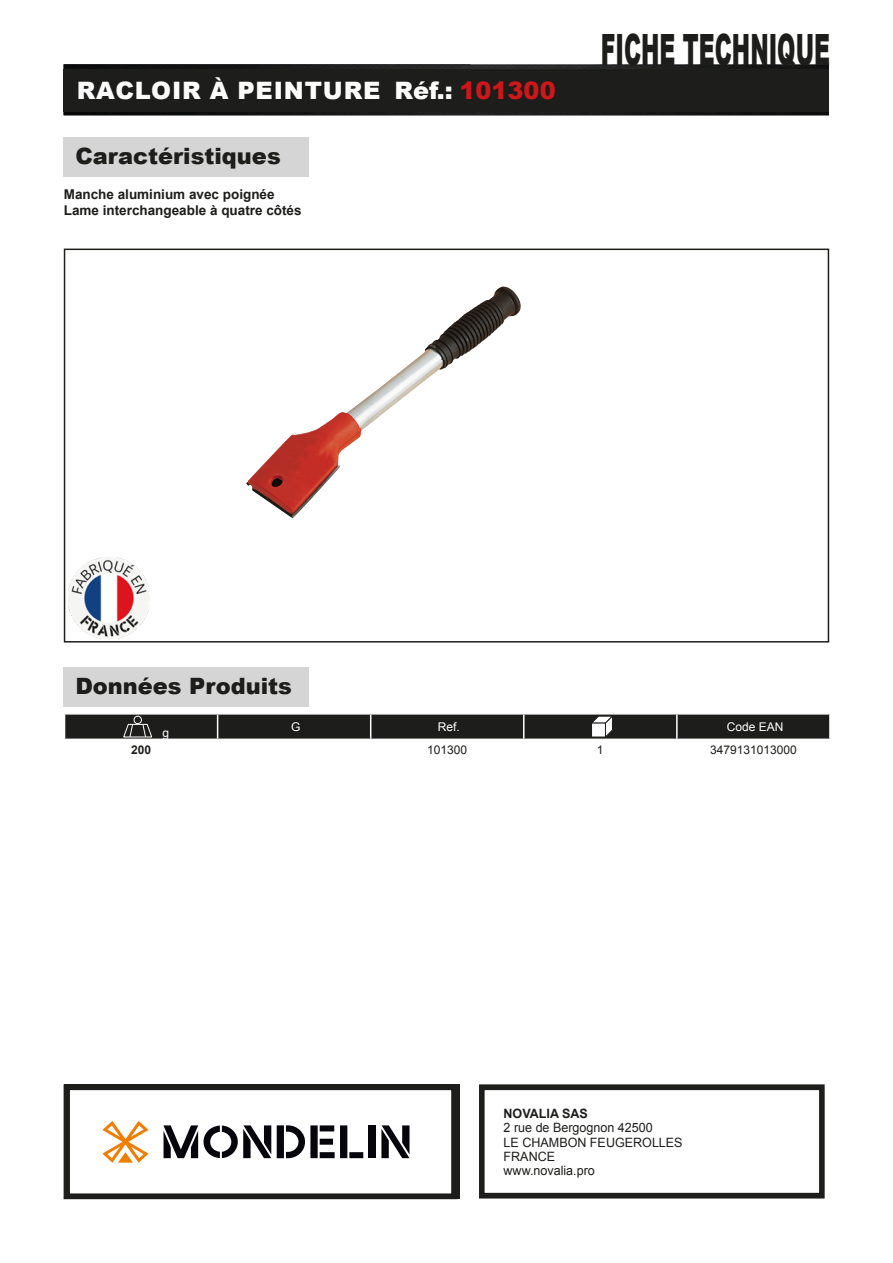
<style>
.page{position:relative;width:893px;height:1263px;background:#fff}
.page>*{position:absolute;margin:0;border:0;box-sizing:border-box;transform-origin:0 0}
.t1{font:900 43.2px "Arial";color:#1d1d1b;scale:.51 1}
.t2{font:900 24px "Arial";letter-spacing:.035em;color:#fcfcfc}
.t3{font:900 22.5px "Arial";color:#1d1d1b}
.t4{font:700 13.5px/16.2px "Arial";color:#1d1d1b}
.t5{font:12.9px/14.2px "Arial";color:#1d1d1b}
.t6{font:700 12.9px "Arial";color:#1d1d1b}
.t7{font:12px "Arial";color:#1d1d1b}
.t8{font:12px "Arial";color:#fff}
.t9{font:700 12px "Arial";color:#1d1d1b}
.s1{color:#cd171a}
</style>
<div class="page">
<img style="left:64px;top:64px;width:765px;height:51px">
<div style="left:64px;top:69px;width:765px;height:43px;background:#1d1d1b"></div>
<div style="left:479px;top:1084px;width:346px;height:114px;border:6px solid #1d1d1b"></div>
<div style="left:64px;top:137px;width:245px;height:40px;background:#d5d5d5"></div>
<div style="left:64px;top:249px;width:765px;height:393px;border:2px solid #1d1d1b"></div>
<div style="left:64px;top:668px;width:245px;height:39px;background:#d5d5d5"></div>
<svg style="left:64px;top:714px;width:766px;height:25px;background:#2d2d2b"></svg>
<img style="left:246px;top:286px;width:275px;height:232px">
<img style="left:69px;top:558px;width:81px;height:80px">
<div style="left:64px;top:1084px;width:393px;height:115px;border:6px solid #1d1d1b"></div>
<svg style="left:277px;top:1125px;width:86px;height:33px"></svg>
<div style="left:369px;top:1125px;width:7px;height:33px;background:#06050b"></div>
<svg style="left:381px;top:1125px;width:28px;height:33px"></svg>
<svg style="left:102px;top:1121px;width:47px;height:42px"></svg>
<svg style="left:164px;top:1125px;width:107px;height:33px"></svg>
<h2 class="t2" style="left:77px;top:73px;width:480px">RACLOIR À PEINTURE Réf.: <span class="s1">101300</span></h2>
<h3 class="t3" style="left:75px;top:140px;width:207px">Caractéristiques</h3>
<p class="t4" style="left:64px;top:186px;width:239px">Manche aluminium avec poignée<br>Lame interchangeable à quatre côtés</p>
<h1 class="t1" style="left:601px;top:18px;width:451px">FICHE TECHNIQUE</h1>
<h3 class="t3" style="left:75px;top:670px;width:218px">Données Produits</h3>
<p class="t8" style="left:162px;top:725px;width:8px">g</p>
<p class="t8" style="left:291px;top:718px;width:11px">G</p>
<p class="t8" style="left:438px;top:718px;width:24px">Ref.</p>
<p class="t8" style="left:727px;top:718px;width:58px">Code EAN</p>
<p class="t9" style="left:131px;top:741px;width:22px">200</p>
<p class="t7" style="left:427px;top:742px;width:42px">101300</p>
<p class="t7" style="left:597px;top:742px;width:8px">1</p>
<p class="t7" style="left:710px;top:742px;width:88px">3479131013000</p>
<p class="t6" style="left:504px;top:1105px;width:86px">NOVALIA SAS</p>
<p class="t5" style="left:504px;top:1121px;width:181px">2 rue de Bergognon 42500<br>LE CHAMBON FEUGEROLLES<br>FRANCE<br>www.novalia.pro</p>
</div>
